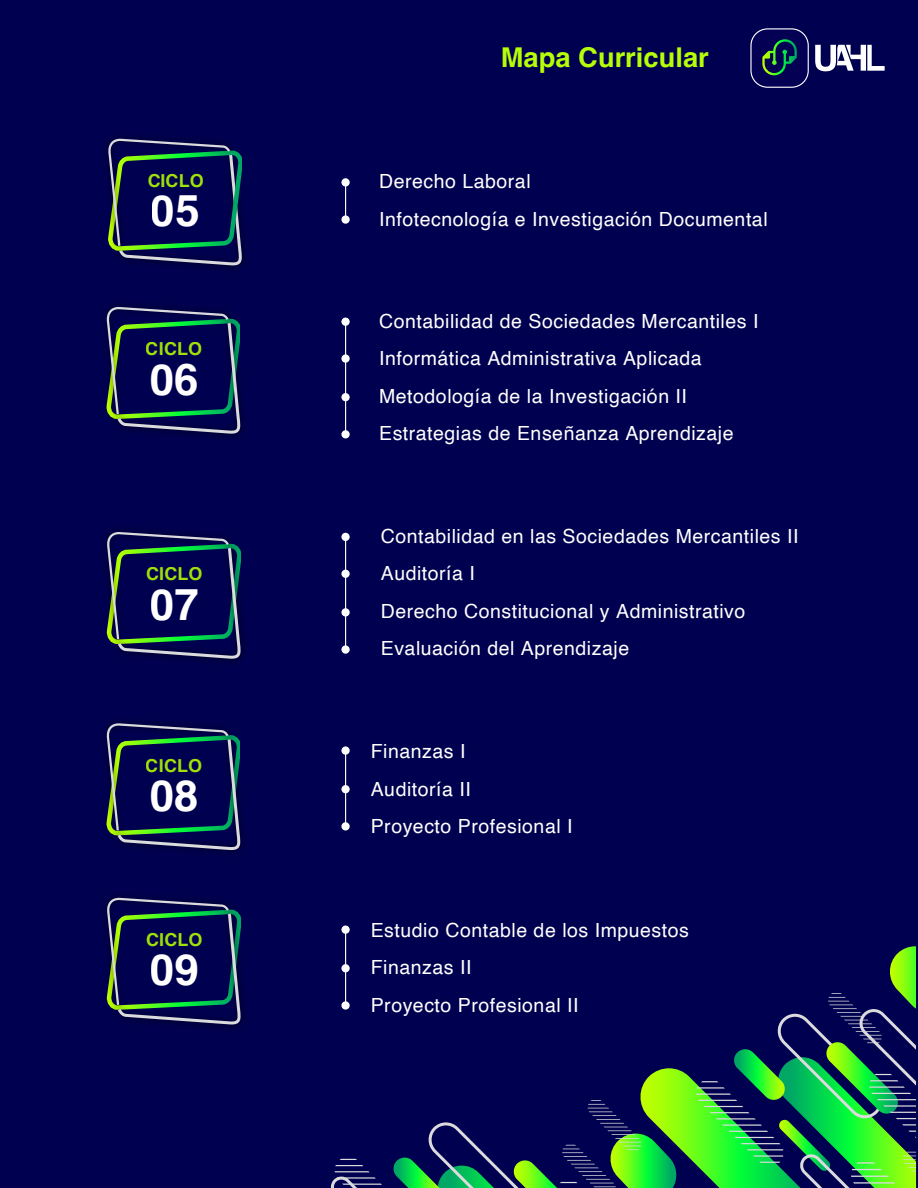
<style>
.page{position:relative;width:918px;height:1188px;background:#000050}
.page>*{position:absolute;margin:0;border:0;box-sizing:border-box;transform-origin:0 0}
.t1{font:700 43.8px "Helvetica";letter-spacing:.01em;color:#fff}
.t2{font:700 27.3px "Helvetica";color:#b5fd08}
.t3{font:19.5px/37.5px "Helvetica";letter-spacing:.025em;color:#fff}
.t4{font:700 17.85px "Helvetica";letter-spacing:.01em;color:#b6ff00}
</style>
<div class="page">
<svg style="left:106px;top:137px;width:138px;height:130px"></svg>
<svg style="left:104px;top:306px;width:139px;height:130px"></svg>
<svg style="left:105px;top:531px;width:138px;height:130px"></svg>
<svg style="left:104px;top:722px;width:139px;height:130px"></svg>
<svg style="left:105px;top:896px;width:138px;height:131px"></svg>
<svg style="left:330px;top:946px;width:586px;height:242px"></svg>
<svg style="left:815px;top:45px;width:70px;height:26px"></svg>
<div style="left:751px;top:29px;width:57px;height:58px;background:#040054;border-radius:17px"></div>
<div style="left:750px;top:28px;width:59px;height:60px;border:1px solid #fff;border-radius:17px"></div>
<svg style="left:762px;top:39px;width:35px;height:36px"></svg>
<hr style="left:345px;top:747px;width:1px;height:81px;background:#fff">
<div style="left:341px;top:746px;width:9px;height:9px;background:#fff;border-radius:50%"></div>
<div style="left:341px;top:785px;width:9px;height:8px;background:#fff;border-radius:50%"></div>
<div style="left:341px;top:822px;width:9px;height:9px;background:#fff;border-radius:50%"></div>
<hr style="left:345px;top:929px;width:1px;height:78px;background:#fff">
<div style="left:341px;top:926px;width:9px;height:8px;background:#fff;border-radius:50%"></div>
<div style="left:341px;top:964px;width:9px;height:8px;background:#fff;border-radius:50%"></div>
<div style="left:341px;top:1001px;width:9px;height:9px;background:#fff;border-radius:50%"></div>
<hr style="left:345px;top:184px;width:1px;height:36px;background:#fff">
<div style="left:341px;top:178px;width:9px;height:9px;background:#fff;border-radius:50%"></div>
<div style="left:341px;top:215px;width:9px;height:9px;background:#fff;border-radius:50%"></div>
<hr style="left:345px;top:535px;width:1px;height:113px;background:#fff">
<div style="left:341px;top:570px;width:9px;height:8px;background:#fff;border-radius:50%"></div>
<div style="left:341px;top:608px;width:9px;height:9px;background:#fff;border-radius:50%"></div>
<div style="left:341px;top:645px;width:9px;height:9px;background:#fff;border-radius:50%"></div>
<div style="left:341px;top:533px;width:9px;height:8px;background:#fff;border-radius:50%"></div>
<hr style="left:345px;top:320px;width:1px;height:116px;background:#fff">
<div style="left:341px;top:354px;width:9px;height:9px;background:#fff;border-radius:50%"></div>
<div style="left:341px;top:393px;width:9px;height:8px;background:#fff;border-radius:50%"></div>
<div style="left:341px;top:430px;width:9px;height:8px;background:#fff;border-radius:50%"></div>
<div style="left:341px;top:318px;width:9px;height:8px;background:#fff;border-radius:50%"></div>
<p class="t4" style="left:147px;top:170px;width:58px">CICLO</p>
<h1 class="t1" style="left:151px;top:184px;width:51px">05</h1>
<p class="t4" style="left:146px;top:338px;width:58px">CICLO</p>
<h1 class="t1" style="left:149px;top:352px;width:51px">06</h1>
<p class="t4" style="left:146px;top:563px;width:58px">CICLO</p>
<h1 class="t1" style="left:150px;top:578px;width:51px">07</h1>
<p class="t4" style="left:146px;top:755px;width:58px">CICLO</p>
<h1 class="t1" style="left:149px;top:769px;width:51px">08</h1>
<p class="t4" style="left:146px;top:929px;width:58px">CICLO</p>
<h1 class="t1" style="left:150px;top:943px;width:51px">09</h1>
<h2 class="t2" style="left:501px;top:41px;width:209px">Mapa Curricular</h2>
<p class="t3" style="left:379px;top:163px;width:390px">Derecho Laboral<br>Infotecnología e Investigación Documental</p>
<p class="t3" style="left:379px;top:303px;width:381px">Contabilidad de Sociedades Mercantiles I Informática Administrativa Aplicada Metodología de la Investigación II Estrategias de Enseñanza Aprendizaje</p>
<p class="t3" style="left:381px;top:518px;width:419px">Contabilidad en las Sociedades Mercantiles II<br>Auditoría I<br>Derecho Constitucional y Administrativo<br>Evaluación del Aprendizaje</p>
<p class="t3" style="left:371px;top:733px;width:203px">Finanzas I<br>Auditoría II<br>Proyecto Profesional I</p>
<p class="t3" style="left:371px;top:912px;width:320px">Estudio Contable de los Impuestos<br>Finanzas II<br>Proyecto Profesional II</p>
</div>
